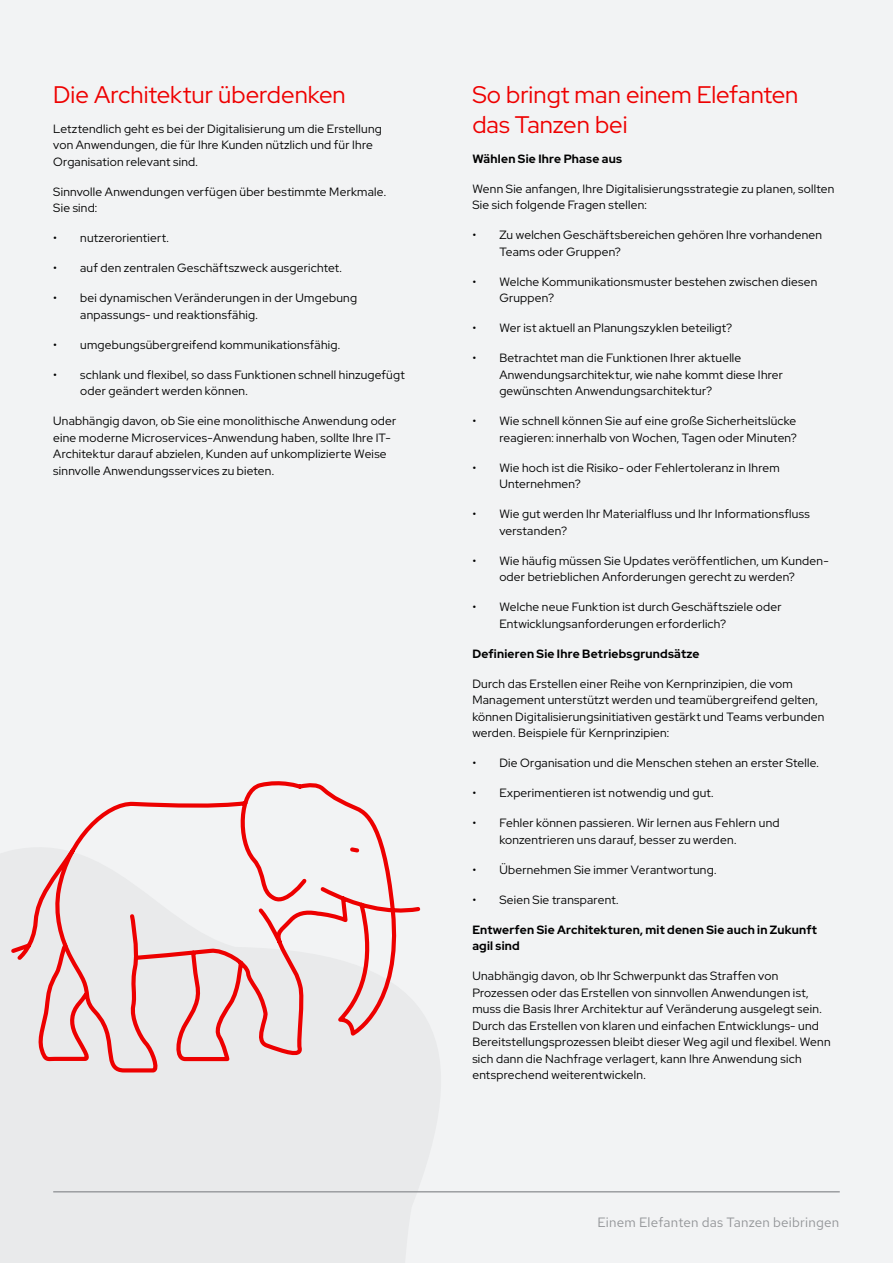
<style>
.page{position:relative;width:893px;height:1263px;background:#f2f3f4}
.page>*{position:absolute;margin:0;border:0;box-sizing:border-box;transform-origin:0 0}
.subhead3{font:24px/30px "Red Hat Display";color:#e00}
.Body{font:13.5px "Red Hat Text";letter-spacing:.015em;color:#939598}
.text{font:12px/16.5px "Red Hat Display";letter-spacing:.02em;color:#000}
.subhead_small{font:700 12px/16.5px "Red Hat Display";letter-spacing:.02em;color:#000}
</style>
<div class="page">
<hr style="left:53px;top:1191px;width:787px;height:1px;background:#939598">
<svg style="left:11px;top:781px;width:410px;height:292px"></svg>
<p class="subhead3" style="left:53px;top:79px;width:294px">Die Architektur überdenken</p>
<p class="text" style="left:53px;top:120px;width:330px">Letztendlich geht es bei der Digitalisierung um die Erstellung von Anwendungen, die für Ihre Kunden nützlich und für Ihre<br>Organisation relevant sind.</p>
<p class="text" style="left:53px;top:183px;width:334px">Sinnvolle Anwendungen verfügen über bestimmte Merkmale.<br>Sie sind:</p>
<p class="text" style="left:53px;top:229px;width:117px">• nutzerorientiert.</p>
<p class="text" style="left:53px;top:259px;width:290px">• auf den zentralen Geschäftszweck ausgerichtet.</p>
<p class="text" style="left:80px;top:289px;width:278px;text-indent:-27px">• bei dynamischen Veränderungen in der Umgebung anpassungs- und reaktionsfähig.</p>
<p class="text" style="left:53px;top:336px;width:288px">• umgebungsübergreifend kommunikationsfähig.</p>
<p class="text" style="left:80px;top:366px;width:326px;text-indent:-27px">• schlank und flexibel, so dass Funktionen schnell hinzugefügt oder geändert werden können.</p>
<p class="text" style="left:53px;top:412px;width:345px">Unabhängig davon, ob Sie eine monolithische Anwendung oder eine moderne Microservices-Anwendung haben, sollte Ihre IT-Architektur darauf abzielen, Kunden auf unkomplizierte Weise sinnvolle Anwendungsservices zu bieten.</p>
<p class="subhead3" style="left:472px;top:79px;width:328px">So bringt man einem Elefanten das Tanzen bei</p>
<p class="subhead_small" style="left:472px;top:150px;width:151px">Wählen Sie Ihre Phase aus</p>
<p class="text" style="left:472px;top:180px;width:363px">Wenn Sie anfangen, Ihre Digitalisierungsstrategie zu planen, sollten<br>Sie sich folgende Fragen stellen:</p>
<p class="text" style="left:499px;top:226px;width:324px;text-indent:-27px">• Zu welchen Geschäftsbereichen gehören Ihre vorhandenen<br>Teams oder Gruppen?</p>
<p class="text" style="left:499px;top:273px;width:319px;text-indent:-27px">• Welche Kommunikationsmuster bestehen zwischen diesen<br>Gruppen?</p>
<p class="text" style="left:472px;top:319px;width:261px">• Wer ist aktuell an Planungszyklen beteiligt?</p>
<p class="text" style="left:499px;top:349px;width:285px;text-indent:-27px">• Betrachtet man die Funktionen Ihrer aktuelle<br>Anwendungsarchitektur, wie nahe kommt diese Ihrer gewünschten Anwendungsarchitektur?</p>
<p class="text" style="left:472px;top:412px;width:326px;text-align:right">• Wie schnell können Sie auf eine große Sicherheitslücke reagieren: innerhalb von Wochen, Tagen oder Minuten?</p>
<p class="text" style="left:499px;top:459px;width:282px;text-indent:-27px">• Wie hoch ist die Risiko- oder Fehlertoleranz in Ihrem<br>Unternehmen?</p>
<p class="text" style="left:499px;top:505px;width:312px;text-indent:-27px">• Wie gut werden Ihr Materialfluss und Ihr Informationsfluss verstanden?</p>
<p class="text" style="left:472px;top:552px;width:358px;text-align:center">• Wie häufig müssen Sie Updates veröffentlichen, um Kunden&shy;oder betrieblichen Anforderungen gerecht zu werden?</p>
<p class="text" style="left:499px;top:598px;width:284px;text-indent:-27px">• Welche neue Funktion ist durch Geschäftsziele oder<br>Entwicklungsanforderungen erforderlich?</p>
<p class="subhead_small" style="left:472px;top:645px;width:229px">Definieren Sie Ihre Betriebsgrundsätze</p>
<p class="text" style="left:472px;top:675px;width:353px">Durch das Erstellen einer Reihe von Kernprinzipien, die vom Management unterstützt werden und teamübergreifend gelten, können Digitalisierungsinitiativen gestärkt und Teams verbunden werden. Beispiele für Kernprinzipien:</p>
<p class="text" style="left:472px;top:754px;width:348px">• Die Organisation und die Menschen stehen an erster Stelle.</p>
<p class="text" style="left:472px;top:784px;width:243px">• Experimentieren ist notwendig und gut.</p>
<p class="text" style="left:499px;top:814px;width:282px;text-indent:-27px">• Fehler können passieren. Wir lernen aus Fehlern und konzentrieren uns darauf, besser zu werden.</p>
<p class="text" style="left:472px;top:861px;width:246px">• Übernehmen Sie immer Verantwortung.</p>
<p class="text" style="left:472px;top:891px;width:148px">• Seien Sie transparent.</p>
<p class="subhead_small" style="left:472px;top:921px;width:346px">Entwerfen Sie Architekturen, mit denen Sie auch in Zukunft agil sind</p>
<p class="text" style="left:472px;top:967px;width:360px">Unabhängig davon, ob Ihr Schwerpunkt das Straffen von Prozessen oder das Erstellen von sinnvollen Anwendungen ist, muss die Basis Ihrer Architektur auf Veränderung ausgelegt sein.<br>Durch das Erstellen von klaren und einfachen Entwicklungs- und Bereitstellungsprozessen bleibt dieser Weg agil und flexibel. Wenn sich dann die Nachfrage verlagert, kann Ihre Anwendung sich entsprechend weiterentwickeln.</p>
<p class="Body" style="left:597px;top:1213px;width:243px">Einem Elefanten das Tanzen beibringen</p>
</div>
